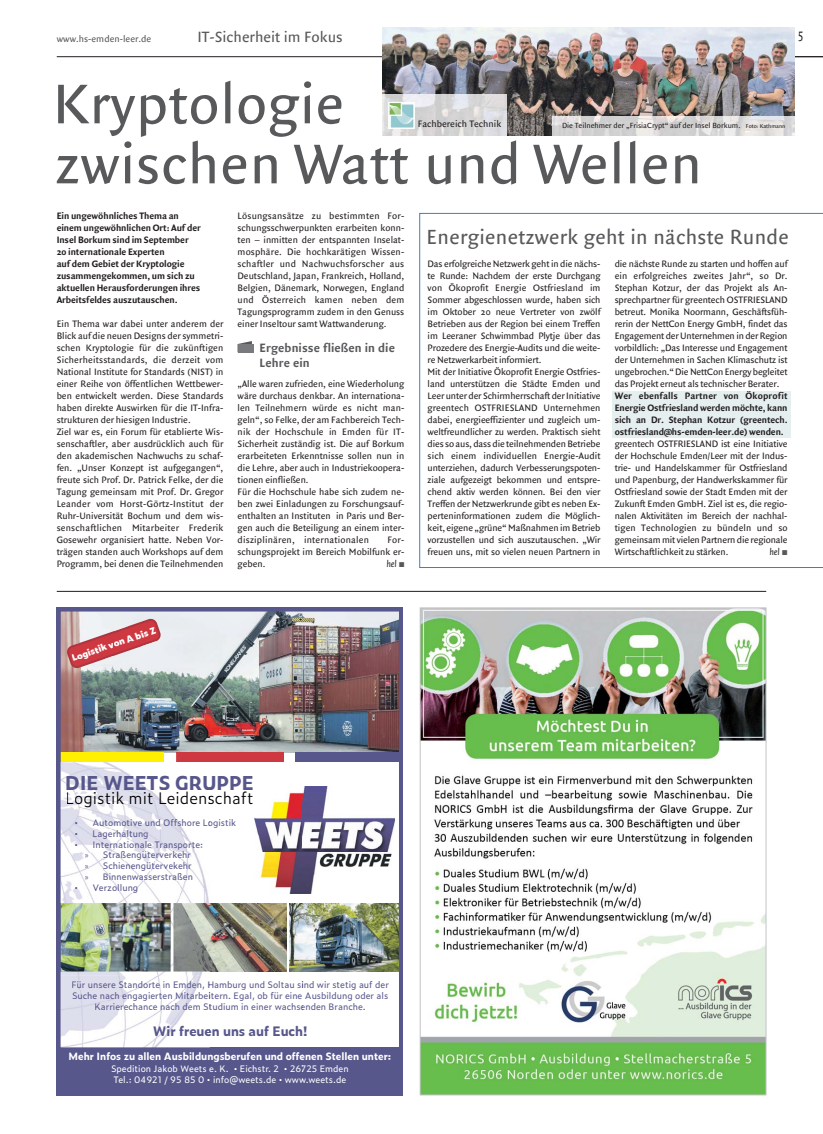
<style>
.page{position:relative;width:823px;height:1134px;background:#fff}
.page>*{position:absolute;margin:0;border:0;box-sizing:border-box;transform-origin:0 0}
.t1{font:60px "Quadraat Sans OT";letter-spacing:.01em;color:#58595b}
.t2{font:22px "Quadraat Sans OT";letter-spacing:.015em;color:#58595b}
.t3{font:700 19px "Zeitung Pro";letter-spacing:-.01em;color:#57578c}
.t4{font:300 16px "Zeitung Pro";color:#000}
.t5{font:16px "Quadraat Sans OT";color:#58595b}
.t6{font:14px "Quadraat Sans OT";color:#231f20;scale:.75 1}
.t7{font:13px/15px "Quadraat Sans OT Bld";letter-spacing:.005em;color:#58595b}
.t8{font:700 13px "Zeitung Pro";color:#57578c}
.t9{font:10px/12px "Quadraat Sans OT";color:#231f20;text-align:justify}
.t10{font:10px/12px "Quadraat Sans OT Bld";letter-spacing:-.01em;color:#231f20}
.t11{font:700 10px "Zeitung Pro";color:#fff}
.t12{font:10px "Quadraat Sans OT";color:#58595b}
.t13{font:italic 10px "Quadraat Sans OT";letter-spacing:-.015em;color:#231f20}
.t14{font:9px/10.8px "Zeitung Pro";color:#57578c;text-align:center}
.t15{font:9px "Zeitung Pro";color:#fff}
.t16{font:800 9px "Zeitung Pro";color:#fff}
.t17{font:8px "Quadraat Sans OT";color:#231f20}
.s1{font-size:6px}
.s2{color:#58595b}
.s3{font-family:"Myriad Pro"}
</style>
<div class="page">
<hr style="left:57px;top:591px;width:708px;height:1px;background:#231f20">
<svg style="left:794px;top:56px;width:28px;height:1px"></svg>
<svg style="left:238px;top:341px;width:14px;height:3px"></svg>
<div style="left:237px;top:344px;width:16px;height:8px;background:#797a7d"></div>
<hr style="left:57px;top:56px;width:708px;height:1px;background:#231f20">
<img style="left:382px;top:28px;width:411px;height:107px">
<svg style="left:419px;top:213px;width:403px;height:355px"></svg>
<svg style="left:552px;top:116px;width:243px;height:20px"></svg>
<img style="left:552px;top:116px;width:241px;height:19px">
<img style="left:422px;top:610px;width:341px;height:483px">
<svg style="left:382px;top:135px;width:124px;height:1px"></svg>
<img style="left:382px;top:94px;width:124px;height:41px">
<img style="left:388px;top:103px;width:26px;height:25px">
<div style="left:611px;top:391px;width:179px;height:46px;background:#e5eff0"></div>
<img style="left:57px;top:607px;width:346px;height:488px">
<img style="left:114px;top:626px;width:42px;height:20px">
<img style="left:61px;top:753px;width:149px;height:294px">
<img style="left:103px;top:851px;width:87px;height:2px">
<img style="left:93px;top:841px;width:109px;height:8px">
<img style="left:93px;top:830px;width:55px;height:8px">
<svg style="left:208px;top:819px;width:2px;height:9px"></svg>
<img style="left:100px;top:819px;width:107px;height:7px">
<svg style="left:93px;top:819px;width:6px;height:7px"></svg>
<img style="left:168px;top:792px;width:42px;height:12px">
<img style="left:75px;top:792px;width:91px;height:15px">
<svg style="left:67px;top:793px;width:6px;height:11px"></svg>
<img style="left:67px;top:775px;width:143px;height:15px">
<img style="left:77px;top:643px;width:36px;height:16px">
<img style="left:254px;top:787px;width:140px;height:106px">
<img style="left:99px;top:884px;width:38px;height:8px">
<img style="left:139px;top:873px;width:30px;height:7px">
<svg style="left:132px;top:875px;width:6px;height:5px"></svg>
<img style="left:103px;top:873px;width:28px;height:7px">
<svg style="left:85px;top:876px;width:14px;height:15px"></svg>
<img style="left:103px;top:862px;width:65px;height:9px">
<svg style="left:85px;top:865px;width:3px;height:4px"></svg>
<img style="left:164px;top:853px;width:5px;height:5px">
<img style="left:103px;top:853px;width:61px;height:7px">
<svg style="left:169px;top:853px;width:23px;height:27px"></svg>
<img style="left:154px;top:1026px;width:56px;height:10px">
<img style="left:95px;top:1002px;width:115px;height:7px">
<img style="left:72px;top:992px;width:138px;height:8px">
<img style="left:77px;top:981px;width:133px;height:8px">
<svg style="left:72px;top:981px;width:4px;height:7px"></svg>
<h3 class="t5" style="left:197px;top:30px;width:146px">IT-Sicherheit im Fokus</h3>
<h1 class="t1" style="left:53px;top:80px;width:293px">Kryptologie</h1>
<p class="t12" style="left:57px;top:35px;width:96px">www.hs-emden-leer.de</p>
<p class="t9" style="left:417px;top:118px;width:85px">Fachbereich Technik</p>
<p class="t17" style="left:561px;top:122px;width:225px">Die Teilnehmer der „FrisiaCrypt“ auf der Insel Borkum. <span class="s1">Foto: Kathmann</span></p>
<h1 class="t1" style="left:56px;top:140px;width:647px">zwischen Watt und Wellen</h1>
<h3 class="t6" style="left:797px;top:28px;width:8px">5</h3>
<p class="t10" style="left:57px;top:211px;width:146px">Ein ungewöhnliches Thema an einem ungewöhnlichen Ort: Auf der<br>Insel Borkum sind im September<br>20 internationale Experten<br>auf dem Gebiet der Kryptologie zusammen ge kommen, um sich zu aktuellen Herausforderungen ihres<br>Arbeits feldes aus zutauschen.</p>
<p class="t9" style="left:57px;top:319px;width:168px;text-align:left">Ein Thema war dabei unter anderem der Blick auf die neuen Designs der symmetri&shy;schen Kryptologie für die zukünftigen Sicherheitsstandards, die derzeit vom National Institute for Standards (NIST) in einer Reihe von öffentlichen Wettbewer&shy;ben entwickelt werden. Diese Standards haben direkte Auswirken für die IT-Infra&shy;strukturen der hiesigen Industrie.<br>Ziel war es, ein Forum für etablierte Wis&shy;senschaftler, aber ausdrücklich auch für den akademischen Nachwuchs zu schaf&shy;fen. „Unser Konzept ist aufgegangen“, freute sich Prof. Dr. Patrick Felke, der die Tagung gemeinsam mit Prof. Dr. Gregor Leander vom Horst-Görtz-Institut der Ruhr-Universität Bochum und dem wis&shy;senschaftlichen Mitarbeiter Frederik Gosewehr organisiert hatte. Neben Vor&shy;trägen standen auch Workshops auf dem Programm, bei denen die Teilnehmenden</p>
<p class="t9" style="left:237px;top:211px;width:168px">Lösungsansätze zu bestimmten For&shy;schungsschwerpunkten erarbeiten konn&shy;ten – inmitten der entspannten Inselat&shy;mosphäre. Die hochkarätigen Wissen&shy;schaftler und Nachwuchsforscher aus Deutschland, Japan, Frankreich, Holland, Belgien, Dänemark, Norwegen, England und Österreich kamen neben dem Tagungsprogramm zudem in den Genuss einer Inseltour samt Wattwanderung.</p>
<h3 class="t7" style="left:259px;top:342px;width:137px">Ergebnisse fließen in die<br>Lehre ein</h3>
<p class="t9" style="left:237px;top:379px;width:168px;text-align:left">„Alle waren zufrieden, eine Wiederholung wäre durchaus denkbar. An internationa&shy;len Teilnehmern würde es nicht man&shy;geln“, so Felke, der am Fachbereich Tech&shy;nik der Hochschule in Emden für IT-Sicherheit zuständig ist. Die auf Borkum erarbeiteten Erkenntnisse sollen nun in die Lehre, aber auch in Industriekoopera&shy;tionen einfließen.<br>Für die Hochschule habe sich zudem ne&shy;ben zwei Einladungen zu Forschungsauf&shy;enthalten an Instituten in Paris und Ber&shy;gen auch die Beteiligung an einem inter&shy;disziplinären, internationalen</p>
<p class="t9" style="left:237px;top:535px;width:168px;text-indent:150px">For&shy;schungsprojekt im Bereich Mobilfunk er&shy;geben.</p>
<p class="t13" style="left:386px;top:558px;width:19px">hel <span class="s2">■</span></p>
<h2 class="t2" style="left:426px;top:228px;width:364px">Energienetzwerk geht in nächste Runde</h2>
<p class="t9" style="left:427px;top:259px;width:174px;text-align:left">Das erfolgreiche Netzwerk geht in die nächs&shy;te Runde: Nachdem der erste Durchgang von Ökoprofit Energie Ostfriesland im Sommer abgeschlossen wurde, haben sich im Oktober 20 neue Vertreter von zwölf Betrieben aus der Region bei einem Treffen im Leeraner Schwimmbad Plytje über das Prozedere des Energie-Audits und die weite&shy;re Netzwerkarbeit informiert.<br>Mit der Initiative Ökoprofit Energie Ostfries&shy;land unterstützen die Städte Emden und Leer unter der Schirmherrschaft der Initiative greentech OSTFRIESLAND Unternehmen dabei, energieeffizienter und zugleich um&shy;weltfreundlicher zu werden. Praktisch sieht dies so aus, dass die teilnehmenden Betriebe sich einem individuellen Energie-Audit unterziehen, dadurch Verbesserungspoten&shy;ziale aufgezeigt bekommen und entspre&shy;chend aktiv werden können. Bei den vier Treffen der Netzwerkrunde gibt es neben Ex&shy;perteninformationen zudem die Möglich&shy;keit, eigene „grüne“ Maßnahmen im Betrieb vorzustellen und sich auszutauschen. „Wir freuen uns, mit so vielen neuen Partnern in</p>
<p class="t9" style="left:614px;top:259px;width:174px">die nächste Runde zu starten und hoffen auf ein erfolgreiches zweites Jahr“, so Dr.<br>Stephan Kotzur, der das Projekt als An&shy;sprechpartner für greentech OSTFRIESLAND betreut. Monika Noormann, Geschäftsfüh&shy;rerin der NettCon Energy GmbH, findet das Engagement der Unternehmen in der Region vorbildlich: „Das Interesse und Engagement der Unternehmen in Sachen Klimaschutz ist ungebrochen.“ Die NettCon Energy begleitet das Projekt erneut als technischer Berater.</p>
<p class="t10" style="left:614px;top:391px;width:174px;text-align:justify">Wer ebenfalls Partner von Ökoprofit Ener gie Ostfriesland werden möchte, kann sich an Dr. Stephan Kotzur (greentech. ostfriesland@hs-emden-leer.de) wenden.</p>
<p class="t9" style="left:614px;top:439px;width:174px">greentech OSTFRIESLAND ist eine Initiative der Hochschule Emden/Leer mit der Indus&shy;trie- und Handelskammer für Ostfriesland und Papenburg, der Handwerkskammer für Ostfriesland sowie der Stadt Emden mit der Zukunft Emden GmbH. Ziel ist es, die regio&shy;nalen Aktivitäten im Bereich der nachhal - tigen Technologien zu bündeln und so gemeinsam mit vielen Partnern die regionale Wirtschaftlichkeit zu stärken.</p>
<p class="t13" style="left:769px;top:546px;width:20px">hel <span class="s2">■</span></p>
<p class="t16" style="left:70px;top:653px;width:90px;rotate:-19deg">Logistik von A bis Z</p>
<h3 class="t3" style="left:65px;top:774px;width:190px">DIE WEETS GRUPPE</h3>
<h3 class="t4" style="left:65px;top:791px;width:190px">Logistik mit Leidenschaft</h3>
<p class="t14" style="left:74px;top:818px;width:163px">• Automotive und Offshore Logistik</p>
<p class="t14" style="left:74px;top:829px;width:76px">• Lagerhaltung</p>
<p class="t14" style="left:74px;top:840px;width:130px">• Internationale Transporte:</p>
<p class="t14" style="left:85px;top:850px;width:108px"><span class="s3">»</span> Straßengüterverkehr</p>
<p class="t14" style="left:85px;top:861px;width:108px"><span class="s3">»</span> Schienengütervekehr</p>
<p class="t14" style="left:85px;top:872px;width:110px"><span class="s3">»</span> Binnenwasserstraßen</p>
<p class="t14" style="left:74px;top:883px;width:65px">• Verzollung</p>
<p class="t14" style="left:71px;top:980px;width:318px">Für unsere Standorte in Emden, Hamburg und Soltau sind wir stetig auf der<br>Suche nach engagierten Mitarbeitern. Egal, ob für eine Ausbildung oder als<br>Karrierechance nach dem Studium in einer wachsenden Branche.</p>
<h3 class="t8" style="left:153px;top:1025px;width:156px">Wir freuen uns auf Euch!</h3>
<p class="t11" style="left:69px;top:1052px;width:324px">Mehr Infos zu allen Ausbildungsberufen und offenen Stellen unter:</p>
<p class="t15" style="left:113px;top:1076px;width:234px">Tel.: 04921 / 95 85 0 • info@weets.de • www.weets.de</p>
<p class="t15" style="left:111px;top:1065px;width:239px">Spedition Jakob Weets e. K. • Eichstr. 2 • 26725 Emden</p>
</div>
